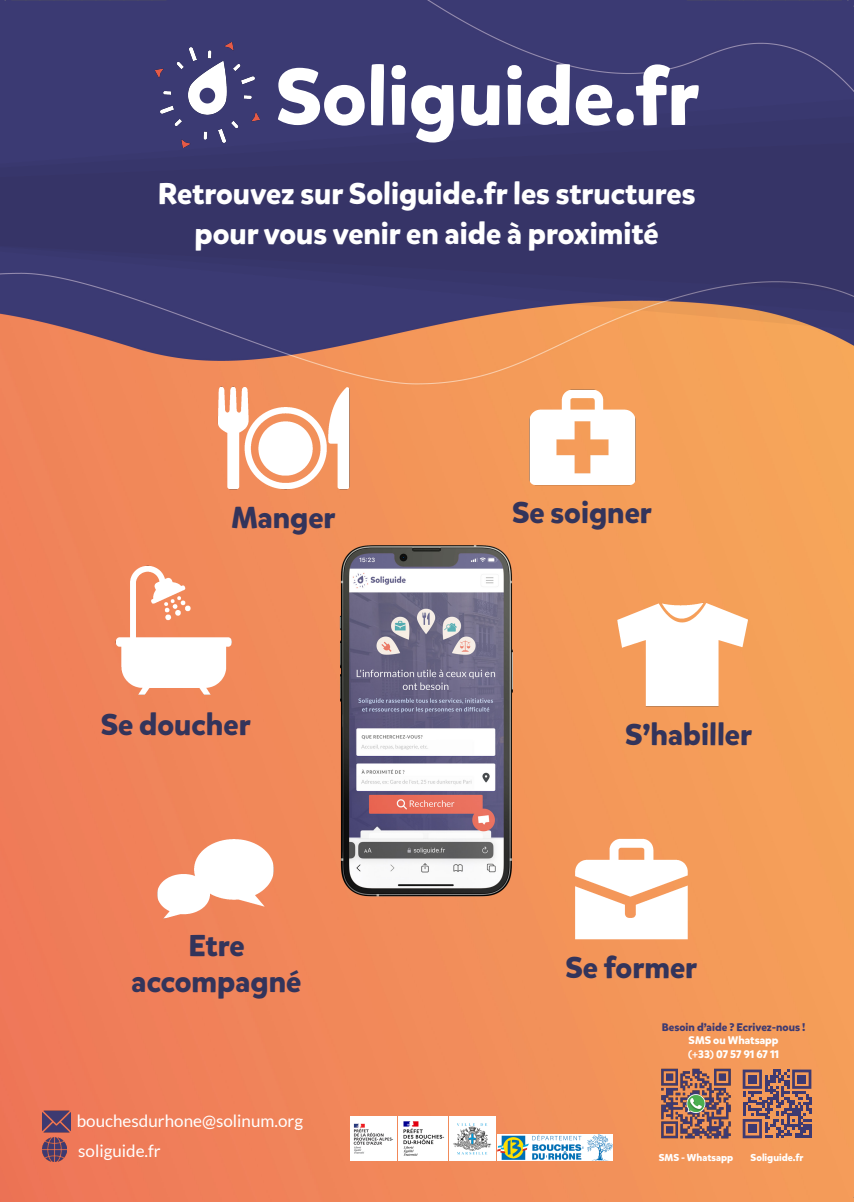
<style>
.page{position:relative;width:854px;height:1202px;background:#fff}
.page>*{position:absolute;margin:0;border:0;box-sizing:border-box;transform-origin:0 0}
.t1{font:700 80px "Mikado";color:#fff}
.t2{font:700 30px "Mikado";color:#fff}
.t3{font:700 30px "Mikado";color:#33345b}
.t4{font:17px "Lato";color:#fff}
.t5{font:700 11px "Mikado";color:#fff}
.t6{font:700 11px "Mikado";color:#3e3a71}
.t7{font:700 10px "Mikado";color:#fff}
</style>
<div class="page">
<img style="left:0;top:0;width:853px;height:1201px">
<svg style="left:0;top:98px;width:853px;height:233px;background:#403b6a"></svg>
<img style="left:43px;top:1109px;width:28px;height:24px">
<img style="left:43px;top:1137px;width:24px;height:24px">
<img style="left:155px;top:42px;width:105px;height:105px">
<img style="left:214px;top:367px;width:138px;height:89px">
<img style="left:515px;top:367px;width:133px;height:89px">
<img style="left:71px;top:456px;width:710px;height:533px">
<img style="left:658px;top:1064px;width:75px;height:78px">
<svg style="left:742px;top:1069px;width:69px;height:69px;background:#946765"></svg>
<div style="left:748px;top:1075px;width:8px;height:8px;background:#3e3a71"></div>
<div style="left:797px;top:1075px;width:8px;height:8px;background:#3e3a71"></div>
<div style="left:748px;top:1124px;width:8px;height:8px;background:#3e3a71"></div>
<img style="left:350px;top:1116px;width:46px;height:44px">
<img style="left:398px;top:1116px;width:49px;height:44px">
<img style="left:449px;top:1116px;width:46px;height:44px">
<img style="left:497px;top:1134px;width:115px;height:26px">
<svg style="left:0;top:1196px;width:6px;height:6px"></svg>
<svg style="left:847px;top:0;width:7px;height:7px"></svg>
<svg style="left:847px;top:1196px;width:7px;height:6px"></svg>
<svg style="left:0;top:0;width:166px;height:7px"></svg>
<svg style="left:686px;top:0;width:155px;height:1px"></svg>
<p class="t1" style="left:275px;top:47px;width:425px">Soliguide.fr</p>
<p class="t2" style="left:158px;top:175px;width:539px">Retrouvez sur Soliguide.fr les structures</p>
<p class="t2" style="left:194px;top:215px;width:465px">pour vous venir en aide à proximité</p>
<p class="t3" style="left:231px;top:498px;width:106px">Manger</p>
<p class="t3" style="left:512px;top:493px;width:141px">Se soigner</p>
<p class="t3" style="left:101px;top:706px;width:151px">Se doucher</p>
<p class="t3" style="left:625px;top:716px;width:128px">S’habiller</p>
<p class="t3" style="left:188px;top:927px;width:58px">Etre</p>
<p class="t3" style="left:132px;top:963px;width:171px">accompagné</p>
<p class="t4" style="left:77px;top:1111px;width:228px">bouchesdurhone@solinum.org</p>
<p class="t4" style="left:78px;top:1141px;width:84px">soliguide.fr</p>
<p class="t3" style="left:565px;top:948px;width:133px">Se former</p>
<p class="t6" style="left:661px;top:1020px;width:145px">Besoin d’aide ? Ecrivez-nous !</p>
<p class="t5" style="left:688px;top:1033px;width:91px">SMS ou Whatsapp</p>
<p class="t5" style="left:688px;top:1046px;width:92px">(+33) 07 57 91 67 11</p>
<p class="t7" style="left:658px;top:1151px;width:76px">SMS - Whatsapp</p>
<p class="t7" style="left:750px;top:1151px;width:54px">Soliguide.fr</p>
</div>
